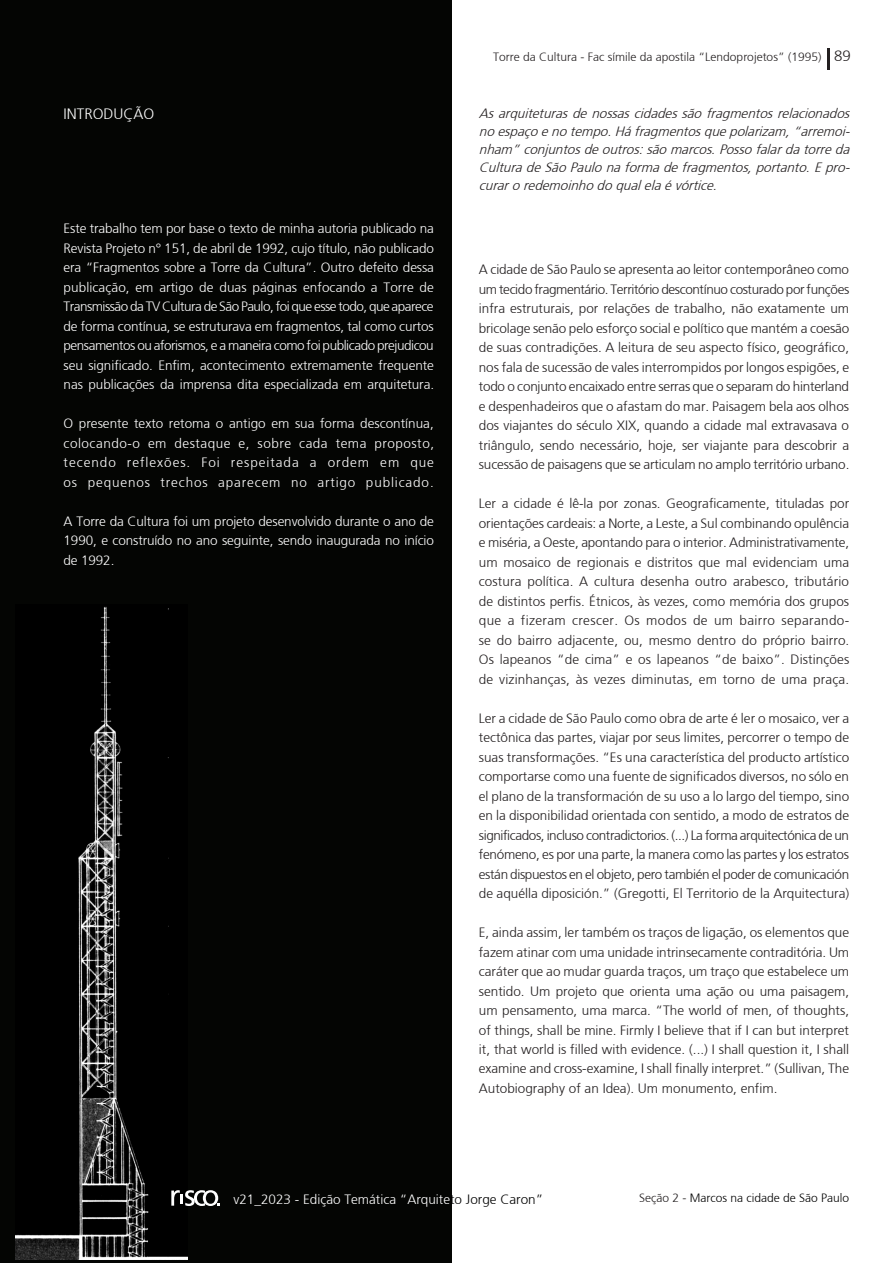
<style>
.page{position:relative;width:893px;height:1263px;background:#fff}
.page>*{position:absolute;margin:0;border:0;box-sizing:border-box;transform-origin:0 0}
.t1{font:300 15px "Frutiger";color:#fff}
.t2{font:300 13.5px/19.5px "Frutiger";color:#231f20;text-align:justify}
.t3{font:300 13.5px/19.5px "Frutiger";letter-spacing:-.005em;color:#fff;text-align:justify}
.t4{font:italic 300 13.5px/18px "Frutiger";color:#231f20;text-align:justify}
.t5{font:300 12px "Frutiger";color:#231f20}
.t6{font:300 12px "Frutiger";color:#000}
.s1{font-size:15px}
.s2{color:#000}
.s3{color:#231f20}
</style>
<div class="page">
<hr style="left:827px;top:48px;width:2px;height:21px;background:#231f20">
<div style="left:0;top:0;width:452px;height:1263px;background:#040503"></div>
<img style="left:15px;top:607px;width:173px;height:653px">
<svg style="left:171px;top:1190px;width:49px;height:16px"></svg>
<p class="t5" style="left:493px;top:50px;width:359px">Torre da Cultura - Fac símile da apostila “Lendoprojetos” (1995) <span class="s1">89</span></p>
<p class="t1" style="left:64px;top:106px;width:92px">INTRODUÇÃO</p>
<p class="t4" style="left:479px;top:105px;width:376px">As arquiteturas de nossas cidades são fragmentos relacionados noespaçoenotempo.Háfragmentosquepolarizam,“arremoi&shy;nham”conjuntosdeoutros:sãomarcos.Possofalardatorreda CulturadeSãoPaulonaformadefragmentos,portanto.Epro&shy;curaroredemoinhodoqualelaévórtice.</p>
<p class="t3" style="left:64px;top:219px;width:372px">Este trabalho tem por base o texto de minha autoria publicado na Revista Projeto n° 151, de abril de 1992, cujo título, não publicado era “Fragmentos sobre a Torre da Cultura”. Outro defeito dessa publicação, em artigo de duas páginas enfocando a Torre de Transmissão da TV Cultura de São Paulo, foi que esse todo, que aparece de forma contínua, se estruturava em fragmentos, tal como curtos pensamentos ou aforismos, e a maneira como foi publicado prejudicou seu significado. Enfim, acontecimento extremamente frequente nas publicações da imprensa dita especializada em arquitetura.</p>
<p class="t3" style="left:64px;top:414px;width:372px">O presente texto retoma o antigo em sua forma descontínua, colocando-o em destaque e, sobre cada tema proposto, tecendo reflexões. Foi respeitada a ordem em que os pequenos trechos aparecem no artigo publicado.</p>
<p class="t3" style="left:64px;top:511px;width:372px">A Torre da Cultura foi um projeto desenvolvido durante o ano de 1990, e construído no ano seguinte, sendo inaugurada no início de 1992.</p>
<p class="t2" style="left:479px;top:260px;width:372px">A cidade de São Paulo se apresenta ao leitor contemporâneo como um tecido fragmentário. Território descontínuo costurado por funções infra estruturais, por relações de trabalho, não exatamente um bricolage senão pelo esforço social e político que mantém a coesão de suas contradições. A leitura de seu aspecto físico, geográfico, nos fala de sucessão de vales interrompidos por longos espigões, e todo o conjunto encaixado entre serras que o separam do hinterland e despenhadeiros que o afastam do mar. Paisagem bela aos olhos dos viajantes do século XIX, quando a cidade mal extravasava o triângulo, sendo necessário, hoje, ser viajante para descobrir a sucessão de paisagens que se articulam no amplo território urbano.</p>
<p class="t2" style="left:479px;top:494px;width:372px">Ler a cidade é lê-la por zonas. Geograficamente, tituladas por orientações cardeais: a Norte, a Leste, a Sul combinando opulência e miséria, a Oeste, apontando para o interior. Administrativamente, um mosaico de regionais e distritos que mal evidenciam uma costura política. A cultura desenha outro arabesco, tributário de distintos perfis. Étnicos, às vezes, como memória dos grupos que a fizeram crescer. Os modos de um bairro separando&shy;se do bairro adjacente, ou, mesmo dentro do próprio bairro.<br>Os lapeanos “de cima” e os lapeanos “de baixo”. Distinções de vizinhanças, às vezes diminutas, em torno de uma praça.</p>
<p class="t2" style="left:479px;top:708px;width:372px">Ler a cidade de São Paulo como obra de arte é ler o mosaico, ver a tectônica das partes, viajar por seus limites, percorrer o tempo de suas transformações. “Es una característica del producto artístico comportarse como una fuente de significados diversos, no sólo en el plano de la transformación de su uso a lo largo del tiempo, sino en la disponibilidad orientada con sentido, a modo de estratos de significados, incluso contradictorios. (...) La forma arquitectónica de un fenómeno, es por una parte, la manera como las partes y los estratos están dispuestos en el objeto, pero también el poder de comunicación de aquélla diposición.” (Gregotti, El Territorio de la Arquitectura)</p>
<p class="t2" style="left:479px;top:923px;width:372px">E, ainda assim, ler também os traços de ligação, os elementos que fazem atinar com uma unidade intrinsecamente contraditória. Um caráter que ao mudar guarda traços, um traço que estabelece um sentido. Um projeto que orienta uma ação ou uma paisagem, um pensamento, uma marca. “The world of men, of thoughts, of things, shall be mine. Firmly I believe that if I can but interpret it, that world is filled with evidence. (...) I shall question it, I shall examine and cross-examine, I shall finally interpret.” (Sullivan, The Autobiography of an Idea). Um monumento, enfim.</p>
<p class="t3" style="left:233px;top:1189px;width:311px">v21_2023 - Edição Temática “Arquite<span class="s2">to Jorge Caron”</span></p>
<p class="t6" style="left:639px;top:1191px;width:212px"><span class="s3">Seção 2 -</span> Marcos na cidade de São Paulo</p>
</div>
